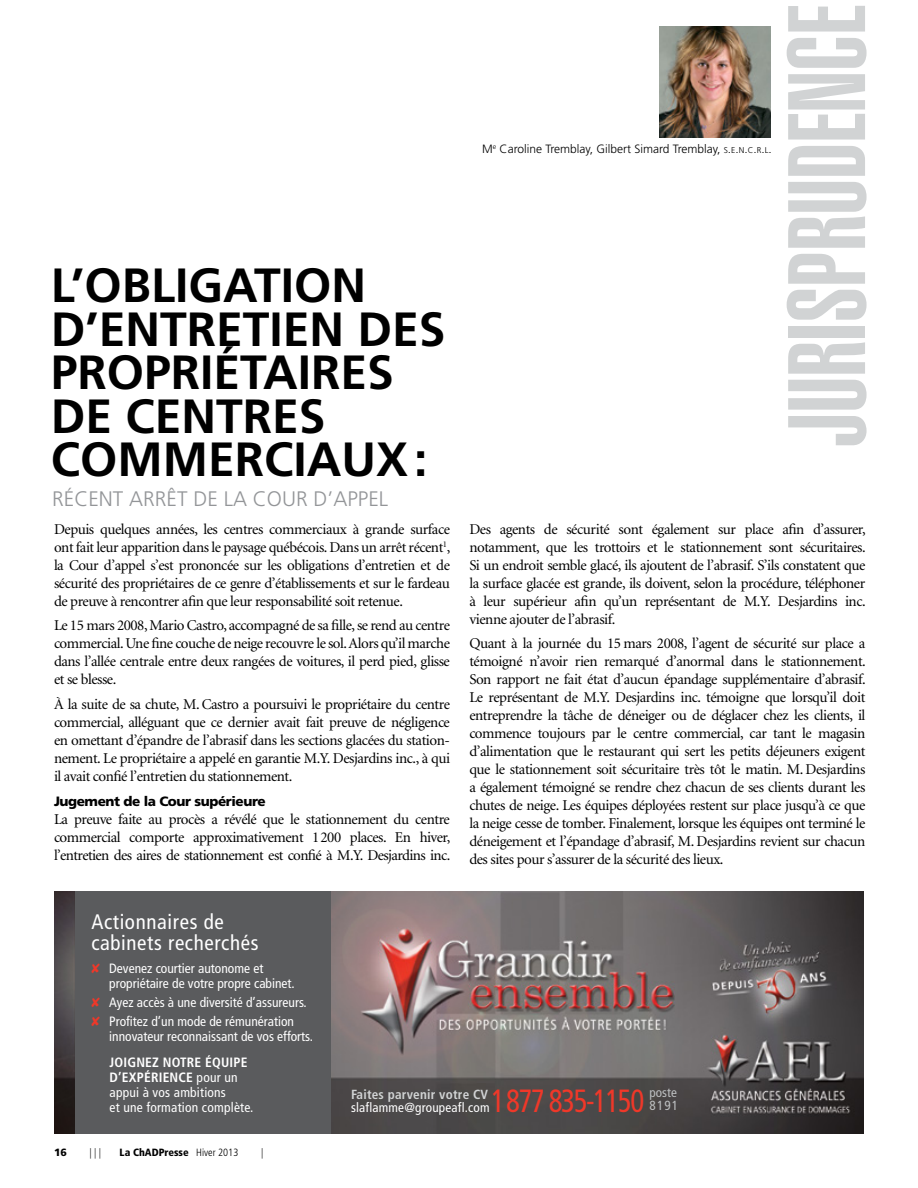
<style>
.page{position:relative;width:918px;height:1188px;background:#fff}
.page>*{position:absolute;margin:0;border:0;box-sizing:border-box;transform-origin:0 0}
.t1{font:900 extra-condensed 108px "Helvetica";color:#d1d3d4}
.t2{font:700 48px/43.5px "Frutiger";color:#000}
.t3{font:condensed 32.1px "Frutiger";letter-spacing:-.05em;color:#ef3829;scale:.9 1}
.t4{font:condensed 21px/21px "Frutiger";letter-spacing:.03em;color:#fff}
.t5{font:300 21px "Frutiger";color:#939598}
.t6{font:15px/18px "Minion";letter-spacing:-.03em;color:#000;text-align:justify}
.t7{font:condensed 13.5px/15px "Frutiger";color:#fff}
.t8{font:900 13.5px "Frutiger";letter-spacing:-.03em;color:#000}
.t9{font:condensed 13.2px "Frutiger";letter-spacing:.015em;color:#fff}
.t10{font:700 condensed 13.2px "Frutiger";letter-spacing:.015em;color:#d1d3d4}
.t11{font:condensed 13.2px/13.2px "Frutiger";color:#bcbec0}
.t12{font:300 12px "Frutiger";color:#000}
.t13{font:300 condensed 10.5px "Frutiger";color:#000}
.t14{font:900 condensed 10.5px "Frutiger";color:#000}
.t15{font:900 10.5px "Frutiger";color:#000}
.s1{color:#ef3829}
.s2{font-size:8.4px}
.s3{font-style:inherit}
.s4{font-weight:700}
.s5{font-weight:900}
</style>
<div class="page">
<img style="left:54px;top:891px;width:810px;height:243px">
<div style="left:76px;top:891px;width:255px;height:243px;background:#5a5b5d"></div>
<img style="left:659px;top:26px;width:112px;height:112px">
<h2 class="t2" style="left:51px;top:264px;width:396px">L’OBLIGATION<br>D’ENTRETIEN DES<br>PROPRIÉTAIRES<br>DE CENTRES<br>COMM ERCIAUX:</h2>
<h3 class="t5" style="left:52px;top:487px;width:333px">récent arrêt de la Cour d’appel</h3>
<p class="t6" style="left:54px;top:520px;width:398px">Depuis quelques années, les centres commerciaux à grande surface ont fait leur apparition dans le paysage québécois. Dans un arrêt récent<sup>1</sup>, la Cour d’appel s’est prononcée sur les obligations d’entretien et de sécurité des propriétaires de ce genre d’établissements et sur le fardeau de preuve à rencontrer afin que leur responsabilité soit retenue.</p>
<p class="t6" style="left:54px;top:617px;width:398px">Le 15 mars 2008, Mario Castro, accompagné de sa fille, se rend au centre commercial. Une fine couche de neige recouvre le sol. Alors qu’il marche dans l’allée centrale entre deux rangées de voitures, il perd pied, glisse et se blesse.</p>
<p class="t6" style="left:54px;top:696px;width:398px">À la suite de sa chute, M. Castro a poursuivi le propriétaire du centre commercial, alléguant que ce dernier avait fait preuve de négligence en omettant d’épandre de l’abrasif dans les sections glacées du station&shy;nement. Le propriétaire a appelé en garantie M.Y. Desjardins inc., à qui il avait confié l’entretien du stationnement.</p>
<p class="t8" style="left:54px;top:793px;width:213px">Jugement de la Cour supérieure</p>
<p class="t6" style="left:54px;top:811px;width:398px">La preuve faite au procès a révélé que le stationnement du centre commercial comporte approximativement 1200 places. En hiver, l’entretien des aires de stationnement est confié à M.Y. Desjardins inc.</p>
<h3 class="t4" style="left:91px;top:912px;width:169px">Actionnaires de cabinets recherchés</h3>
<p class="t7" style="left:109px;top:961px;width:187px;text-indent:-18px"><span class="s1">✘</span> Devenez courtier autonome et propriétaire de votre propre cabinet.</p>
<p class="t7" style="left:91px;top:993px;width:217px;line-height:19.2px"><span class="s1">✘</span> Ayez accès à une diversité d’assureurs. <span class="s1">✘</span> Profitez d’un mode de rémunération</p>
<p class="t7" style="left:109px;top:1029px;width:205px">innovateur reconnaissant de vos efforts.</p>
<p class="t12" style="left:482px;top:142px;width:291px">M <sup>e</sup> Caroline Tremblay, Gilbert Simard Tremblay, <span class="s2">S</span><span class="s3">.</span><span class="s2">E</span><span class="s3">.</span><span class="s2">N</span><span class="s3">.</span><span class="s2">C</span><span class="s3">.</span><span class="s2">R</span><span class="s3">.</span><span class="s2">L</span><span class="s3">.</span></p>
<h1 class="t1" style="left:765px;top:449px;width:441px;rotate:-90deg">Jurisprudence</h1>
<p class="t6" style="left:469px;top:520px;width:398px">Des agents de sécurité sont également sur place afin d’assurer, notamment, que les trottoirs et le stationnement sont sécuritaires.<br>Si un endroit semble glacé, ils ajoutent de l’abrasif. S’ils constatent que la surface glacée est grande, ils doivent, selon la procédure, téléphoner à leur supérieur afin qu’un représentant de M.Y. Desjardins inc. vienne ajouter de l’abrasif.</p>
<p class="t6" style="left:469px;top:635px;width:398px">Quant à la journée du 15 mars 2008, l’agent de sécurité sur place a témoigné n’avoir rien remarqué d’anormal dans le stationnement.<br>Son rapport ne fait état d’aucun épandage supplémentaire d’abrasif.<br>Le représentant de M.Y. Desjardins inc. témoigne que lorsqu’il doit entreprendre la tâche de déneiger ou de déglacer chez les clients, il commence toujours par le centre commercial, car tant le magasin d’alimentation que le restaurant qui sert les petits déjeuners exigent que le stationnement soit sécuritaire très tôt le matin. M. Desjardins a également témoigné se rendre chez chacun de ses clients durant les chutes de neige. Les équipes déployées restent sur place jusqu’à ce que la neige cesse de tomber. Finalement, lorsque les équipes ont terminé le déneigement et l’épandage d’abrasif, M. Desjardins revient sur chacun des sites pour s’assurer de la sécurité des lieux.</p>
<p class="t7" style="left:110px;top:1055px;width:145px"><span class="s4">JOIGNEZ NOTRE ÉQUIPE<br>D’EXPÉRIENCE</span> pour un appui à vos ambitions<br>et une formation complète.</p>
<p class="t15" style="left:54px;top:1146px;width:14px">16</p>
<p class="t13" style="left:89px;top:1146px;width:13px">|||</p>
<p class="t14" style="left:120px;top:1146px;width:33px">La ChADP</p>
<p class="t13" style="left:165px;top:1146px;width:75px"><span class="s5">resse</span> Hiver 2013</p>
<p class="t13" style="left:261px;top:1146px;width:4px">|</p>
<h3 class="t3" style="left:491px;top:1082px;width:172px">1877 835-1150</h3>
<p class="t11" style="left:650px;top:1086px;width:30px">poste<br>8191</p>
<p class="t10" style="left:351px;top:1086px;width:139px">Faites parvenir votre CV</p>
<p class="t9" style="left:351px;top:1100px;width:140px">slaflamme@groupeafl.com</p>
</div>
